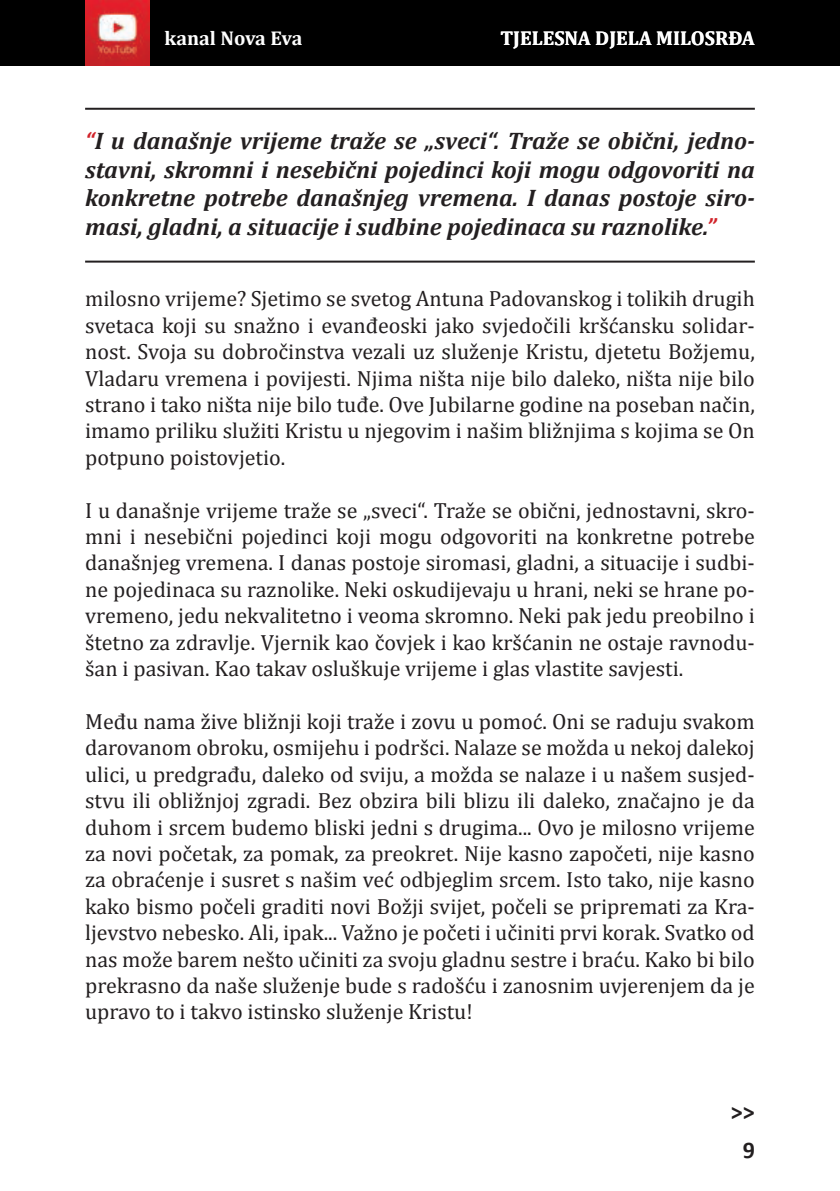
<style>
.page{position:relative;width:840px;height:1191px;background:#fff}
.page>*{position:absolute;margin:0;border:0;box-sizing:border-box;transform-origin:0 0}
.t1{font:italic 700 24px/28.8px "Cambria";color:#231f20;text-align:justify}
.t2{font:700 24px "Calibri";color:#231f20}
.t3{font:22px/26.4px "Cambria";color:#231f20;text-align:justify}
.t4{font:700 20px "Cambria";color:#fff}
.s1{color:#d1232a}
</style>
<div class="page">
<div style="left:0;top:0;width:839px;height:65px;background:#000"></div>
<hr style="left:85px;top:108px;width:669px;height:2px;background:#231f20">
<hr style="left:85px;top:261px;width:669px;height:2px;background:#231f20">
<img style="left:85px;top:1px;width:65px;height:64px">
<p class="t4" style="left:164px;top:24px;width:139px">kanal Nova Eva</p>
<p class="t4" style="left:500px;top:24px;width:256px">TJELESNA DJELA MILOSRĐA</p>
<p class="t1" style="left:85px;top:125px;width:670px"><span class="s1">“</span>I u današnje vrijeme traže se „sveci“. Traže se obični, jedno&shy;stavni, skromni i nesebični pojedinci koji mogu odgovoriti na konkretne potrebe današnjeg vremena. I danas postoje siro&shy;masi, gladni, a situacije i sudbine pojedinaca su raznolike.<span class="s1">”</span></p>
<p class="t3" style="left:85px;top:285px;width:670px">milosno vrijeme? Sjetimo se svetog Antuna Padovanskog i tolikih drugih svetaca koji su snažno i evanđeoski jako svjedočili kršćansku solidar&shy;nost. Svoja su dobročinstva vezali uz služenje Kristu, djetetu Božjemu, Vladaru vremena i povijesti. Njima ništa nije bilo daleko, ništa nije bilo strano i tako ništa nije bilo tuđe. Ove Jubilarne godine na poseban način, imamo priliku služiti Kristu u njegovim i našim bližnjima s kojima se On potpuno poistovjetio.</p>
<p class="t3" style="left:85px;top:497px;width:670px">I u današnje vrijeme traže se „sveci“. Traže se obični, jednostavni, skro&shy;mni i nesebični pojedinci koji mogu odgovoriti na konkretne potrebe današnjeg vremena. I danas postoje siromasi, gladni, a situacije i sudbi&shy;ne pojedinaca su raznolike. Neki oskudijevaju u hrani, neki se hrane po&shy;vremeno, jedu nekvalitetno i veoma skromno. Neki pak jedu preobilno i štetno za zdravlje. Vjernik kao čovjek i kao kršćanin ne ostaje ravnodu&shy;šan i pasivan. Kao takav osluškuje vrijeme i glas vlastite savjesti.</p>
<p class="t3" style="left:85px;top:708px;width:670px">Među nama žive bližnji koji traže i zovu u pomoć. Oni se raduju svakom darovanom obroku, osmijehu i podršci. Nalaze se možda u nekoj dalekoj ulici, u predgrađu, daleko od sviju, a možda se nalaze i u našem susjed&shy;stvu ili obližnjoj zgradi. Bez obzira bili blizu ili daleko, značajno je da duhom i srcem budemo bliski jedni s drugima... Ovo je milosno vrijeme za novi početak, za pomak, za preokret. Nije kasno započeti, nije kasno za obraćenje i susret s našim već odbjeglim srcem. Isto tako, nije kasno kako bismo počeli graditi novi Božji svijet, počeli se pripremati za Kra&shy;ljevstvo nebesko. Ali, ipak... Važno je početi i učiniti prvi korak. Svatko od nas može barem nešto učiniti za svoju gladnu sestre i braću. Kako bi bilo prekrasno da naše služenje bude s radošću i zanosnim uvjerenjem da je upravo to i takvo istinsko služenje Kristu!</p>
<p class="t2" style="left:730px;top:1094px;width:25px">&gt;&gt;</p>
<p class="t2" style="left:742px;top:1133px;width:14px">9</p>
</div>
